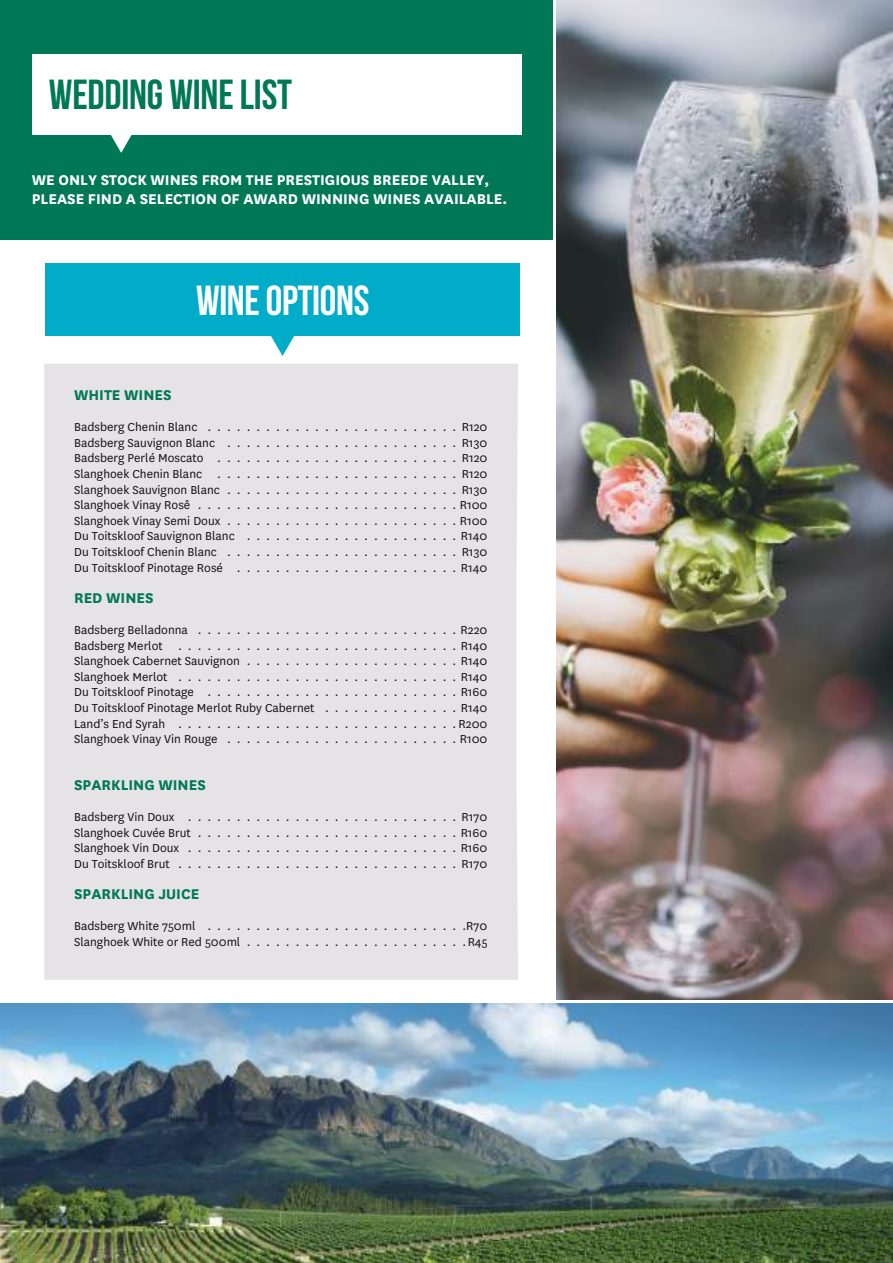
<style>
.page{position:relative;width:893px;height:1263px;background:#fff}
.page>*{position:absolute;margin:0;border:0;box-sizing:border-box;transform-origin:0 0}
.t1{font:700 42px "Bebas Neue";letter-spacing:-.005em;color:#007856}
.t2{font:700 42px "Bebas Neue";letter-spacing:-.01em;color:#fff}
.t3{font:700 16.5px/18px "National";color:#fff}
.t4{font:700 16.5px "National";color:#007856}
.t5{font:13.5px/15.6px "National";color:#111213;text-align:justify}
</style>
<div class="page">
<div style="left:0;top:0;width:552px;height:239px;background:#007856"></div>
<img style="left:0;top:1003px;width:893px;height:260px">
<div style="left:44px;top:364px;width:474px;height:616px;background:#e5e3e6"></div>
<div style="left:45px;top:264px;width:475px;height:72px;background:#00acc8"></div>
<svg style="left:271px;top:336px;width:23px;height:20px"></svg>
<div style="left:32px;top:54px;width:489px;height:80px;background:#fff"></div>
<svg style="left:108px;top:134px;width:26px;height:19px"></svg>
<img style="left:556px;top:0;width:337px;height:999px">
<h1 class="t1" style="left:49px;top:71px;width:245px">WEDDING WINE LIST</h1>
<p class="t3" style="left:32px;top:170px;width:477px">WE ONLY STOCK WINES FROM THE PRESTIGIOUS BREEDE VALLEY,<br>PLEASE FIND A SELECTION OF AWARD WINNING WINES AVAILABLE.</p>
<h1 class="t2" style="left:196px;top:278px;width:175px">WINE OPTIONS</h1>
<p class="t4" style="left:74px;top:383px;width:99px">WHITE WINES</p>
<p class="t5" style="left:74px;top:419px;width:415px">Badsberg Chenin Blanc . . . . . . . . . . . . . . . . . . . . . . . . . . R120<br>Badsberg Sauvignon Blanc . . . . . . . . . . . . . . . . . . . . . . . . R130<br>Badsberg Perlé Moscato . . . . . . . . . . . . . . . . . . . . . . . . . R120<br>Slanghoek Chenin Blanc . . . . . . . . . . . . . . . . . . . . . . . . . R120<br>Slanghoek Sauvignon Blanc . . . . . . . . . . . . . . . . . . . . . . . . R130<br>Slanghoek Vinay Rosê . . . . . . . . . . . . . . . . . . . . . . . . . . . R100<br>Slanghoek Vinay Semi Doux . . . . . . . . . . . . . . . . . . . . . . . . R100<br>Du Toitskloof Sauvignon Blanc . . . . . . . . . . . . . . . . . . . . . . R140<br>Du Toitskloof Chenin Blanc . . . . . . . . . . . . . . . . . . . . . . . . R130<br>Du Toitskloof Pinotage Rosé . . . . . . . . . . . . . . . . . . . . . . . R140</p>
<p class="t4" style="left:74px;top:586px;width:81px">RED WINES</p>
<p class="t5" style="left:74px;top:621px;width:415px">Badsberg Belladonna . . . . . . . . . . . . . . . . . . . . . . . . . . . R220<br>Badsberg Merlot . . . . . . . . . . . . . . . . . . . . . . . . . . . . . R140<br>Slanghoek Cabernet Sauvignon . . . . . . . . . . . . . . . . . . . . . . R140<br>Slanghoek Merlot . . . . . . . . . . . . . . . . . . . . . . . . . . . . . R140<br>Du Toitskloof Pinotage . . . . . . . . . . . . . . . . . . . . . . . . . . R160<br>Du Toitskloof Pinotage Merlot Ruby Cabernet . . . . . . . . . . . . . . R140<br>Land’s End Syrah . . . . . . . . . . . . . . . . . . . . . . . . . . . . . R200<br>Slanghoek Vinay Vin Rouge . . . . . . . . . . . . . . . . . . . . . . . . R100</p>
<p class="t4" style="left:74px;top:773px;width:133px">SPARKLING WINES</p>
<p class="t5" style="left:74px;top:809px;width:415px">Badsberg Vin Doux . . . . . . . . . . . . . . . . . . . . . . . . . . . . R170<br>Slanghoek Cuvée Brut . . . . . . . . . . . . . . . . . . . . . . . . . . . R160<br>Slanghoek Vin Doux . . . . . . . . . . . . . . . . . . . . . . . . . . . . R160<br>Du Toitskloof Brut . . . . . . . . . . . . . . . . . . . . . . . . . . . . . R170</p>
<p class="t4" style="left:74px;top:882px;width:127px">SPARKLING JUICE</p>
<p class="t5" style="left:74px;top:918px;width:415px">Badsberg White 750ml . . . . . . . . . . . . . . . . . . . . . . . . . . .R70<br>Slanghoek White or Red 500ml . . . . . . . . . . . . . . . . . . . . . . . R45</p>
</div>
